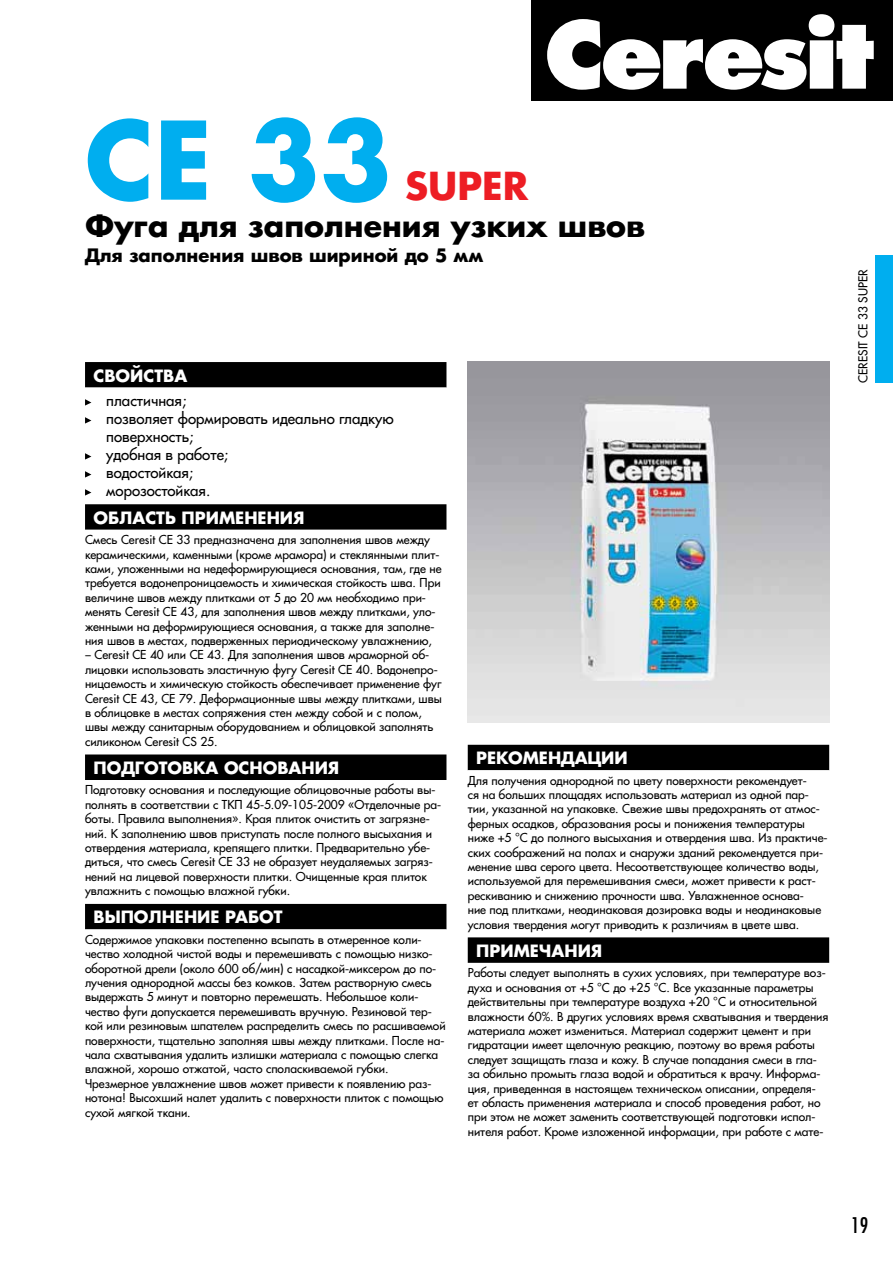
<style>
.page{position:relative;width:893px;height:1263px;background:#fff}
.page>*{position:absolute;margin:0;border:0;box-sizing:border-box;transform-origin:0 0}
.t1{font:700 105px "Favorit";color:#00aeef}
.t2{font:700 37.5px "Favorit";color:#ed1d24}
.t3{font:700 30px "Favorit";color:#000}
.t4{font:21px "Favorit Condensed";color:#000}
.t5{font:700 18px "Favorit";color:#000}
.t6{font:700 16.5px "Favorit";color:#fff}
.t7{font:15px/18px "Favorit";color:#000}
.t8{font:12px/14.4px "Favorit";color:#000}
</style>
<div class="page">
<div style="left:531px;top:0;width:362px;height:101px;background:#000"></div>
<svg style="left:547px;top:14px;width:327px;height:76px"></svg>
<div style="left:85px;top:362px;width:361px;height:26px;background:#000"></div>
<div style="left:85px;top:504px;width:361px;height:26px;background:#000"></div>
<div style="left:85px;top:754px;width:361px;height:26px;background:#000"></div>
<div style="left:85px;top:904px;width:361px;height:25px;background:#000"></div>
<svg style="left:85px;top:399px;width:6px;height:7px"></svg>
<svg style="left:85px;top:417px;width:6px;height:7px"></svg>
<svg style="left:85px;top:453px;width:6px;height:7px"></svg>
<svg style="left:85px;top:471px;width:6px;height:7px"></svg>
<svg style="left:85px;top:489px;width:6px;height:7px"></svg>
<div style="left:468px;top:745px;width:361px;height:25px;background:#000"></div>
<div style="left:468px;top:937px;width:361px;height:26px;background:#000"></div>
<img style="left:468px;top:361px;width:361px;height:362px">
<div style="left:876px;top:255px;width:17px;height:128px;background:#00aeef"></div>
<h1 class="t1" style="left:85px;top:86px;width:309px">CE 33</h1>
<h2 class="t2" style="left:405px;top:159px;width:125px">SUPER</h2>
<h3 class="t3" style="left:85px;top:205px;width:561px">Фуга для заполнения узких швов</h3>
<h3 class="t5" style="left:85px;top:243px;width:400px">Для заполнения швов шириной до 5 мм</h3>
<h3 class="t6" style="left:94px;top:364px;width:95px">СВОЙСТВА</h3>
<p class="t7" style="left:106px;top:391px;width:289px">пластичная;<br>позволяет формировать идеально гладкую поверхность;<br>удобная в работе;<br>водостойкая;<br>морозостойкая.</p>
<h3 class="t6" style="left:94px;top:506px;width:212px">ОБЛАСТЬ ПРИМЕНЕНИЯ</h3>
<p class="t8" style="left:85px;top:532px;width:358px">Смесь Ceresit CE 33 предназначена для заполнения швов между керамическими, каменными (кроме мрамора) и стеклянными плит&shy;ками, уложенными на недеформирующиеся основания, там, где не требуется водонепроницаемость и химическая стойкость шва. При величине швов между плитками от 5 до 20 мм необходимо при&shy;менять Ceresit CE 43, для заполнения швов между плитками, уло&shy;женными на деформирующиеся основания, а также для заполне&shy;ния швов в местах, подверженных периодическому увлажнению,</p>
<p class="t8" style="left:85px;top:648px;width:358px">– Ceresit CE 40 или CE 43. Для заполнения швов мраморной об&shy;лицовки использовать эластичную фугу Ceresit CE 40. Водонепро&shy;ницаемость и химическую стойкость обеспечивает применение фуг Ceresit CE 43, CE 79. Деформационные швы между плитками, швы в облицовке в местах сопряжения стен между собой и с полом, швы между санитарным оборудованием и облицовкой заполнять силиконом Ceresit CS 25.</p>
<h3 class="t6" style="left:94px;top:756px;width:247px">ПОДГОТОВКА ОСНОВАНИЯ</h3>
<p class="t8" style="left:85px;top:783px;width:357px">Подготовку основания и последующие облицовочные работы вы&shy;полнять в соответствии c ТКП 45-5.09-105-2009 «Отделочные ра&shy;боты. Правила выполнения». Края плиток очистить от загрязне&shy;ний. К заполнению швов приступать после полного высыхания и отвердения материала, крепящего плитки. Предварительно убе&shy;диться, что смесь Ceresit CE 33 не образует неудаляемых загряз&shy;нений на лицевой поверхности плитки. Очищенные края плиток увлажнить с помощью влажной губки.</p>
<h3 class="t6" style="left:94px;top:906px;width:191px">ВЫПОЛНЕНИЕ РАБОТ</h3>
<p class="t8" style="left:85px;top:932px;width:362px">Содержимое упаковки постепенно всыпать в отмеренное коли&shy;чество холодной чистой воды и перемешивать с помощью низко&shy;оборотной дрели (около 600 об/мин) с насадкой-миксером до по&shy;лучения однородной массы без комков. Затем растворную смесь выдержать 5 минут и повторно перемешать. Небольшое коли&shy;чество фуги допускается перемешивать вручную. Резиновой тер&shy;кой или резиновым шпателем распределить смесь по расшиваемой поверхности, тщательно заполняя швы между плитками. После на&shy;чала схватывания удалить излишки материала с помощью слегка влажной, хорошо отжатой, часто споласкиваемой губки.<br>Чрезмерное увлажнение швов может привести к появлению раз&shy;нотона! Высохший налет удалить с поверхности плиток с помощью сухой мягкой ткани.</p>
<h3 class="t6" style="left:476px;top:746px;width:153px">РЕКОМЕНДАЦИИ</h3>
<p class="t8" style="left:468px;top:773px;width:361px">Для получения однородной по цвету поверхности рекомендует-<br>ся на больших площадях использовать материал из одной пар&shy;тии, указанной на упаковке. Свежие швы предохранять от атмос&shy;ферных осадков, образования росы и понижения температуры ниже +5 °С до полного высыхания и отвердения шва. Из практиче&shy;ских соображений на полах и снаружи зданий рекомендуется при&shy;менение шва серого цвета. Несоответствующее количество воды, используемой для перемешивания смеси, может привести к раст&shy;рескиванию и снижению прочности шва. Увлажненное основа-<br>ние под плитками, неодинаковая дозировка воды и неодинаковые условия твердения могут приводить к различиям в цвете шва.</p>
<h3 class="t6" style="left:476px;top:939px;width:127px">ПРИМЕЧАНИЯ</h3>
<p class="t8" style="left:468px;top:965px;width:362px">Работы следует выполнять в сухих условиях, при температуре воз&shy;духа и основания от +5 °С до +25 °С. Все указанные параметры действительны при температуре воздуха +20 °С и относительной влажности 60%. В других условиях время схватывания и твердения материала может измениться. Материал содержит цемент и при гидратации имеет щелочную реакцию, поэтому во время работы следует защищать глаза и кожу. В случае попадания смеси в гла&shy;за обильно промыть глаза водой и обратиться к врачу. Информа&shy;ция, приведенная в настоящем техническом описании, определя&shy;ет область применения материала и способ проведения работ, но при этом не может заменить соответствующей подготовки испол&shy;нителя работ. Кроме изложенной информации, при работе с мате-</p>
<p class="t8" style="left:856px;top:383px;width:115px;rotate:-90deg">CERESIT CE 33 SUPER</p>
<h3 class="t4" style="left:851px;top:1212px;width:19px">19</h3>
</div>
